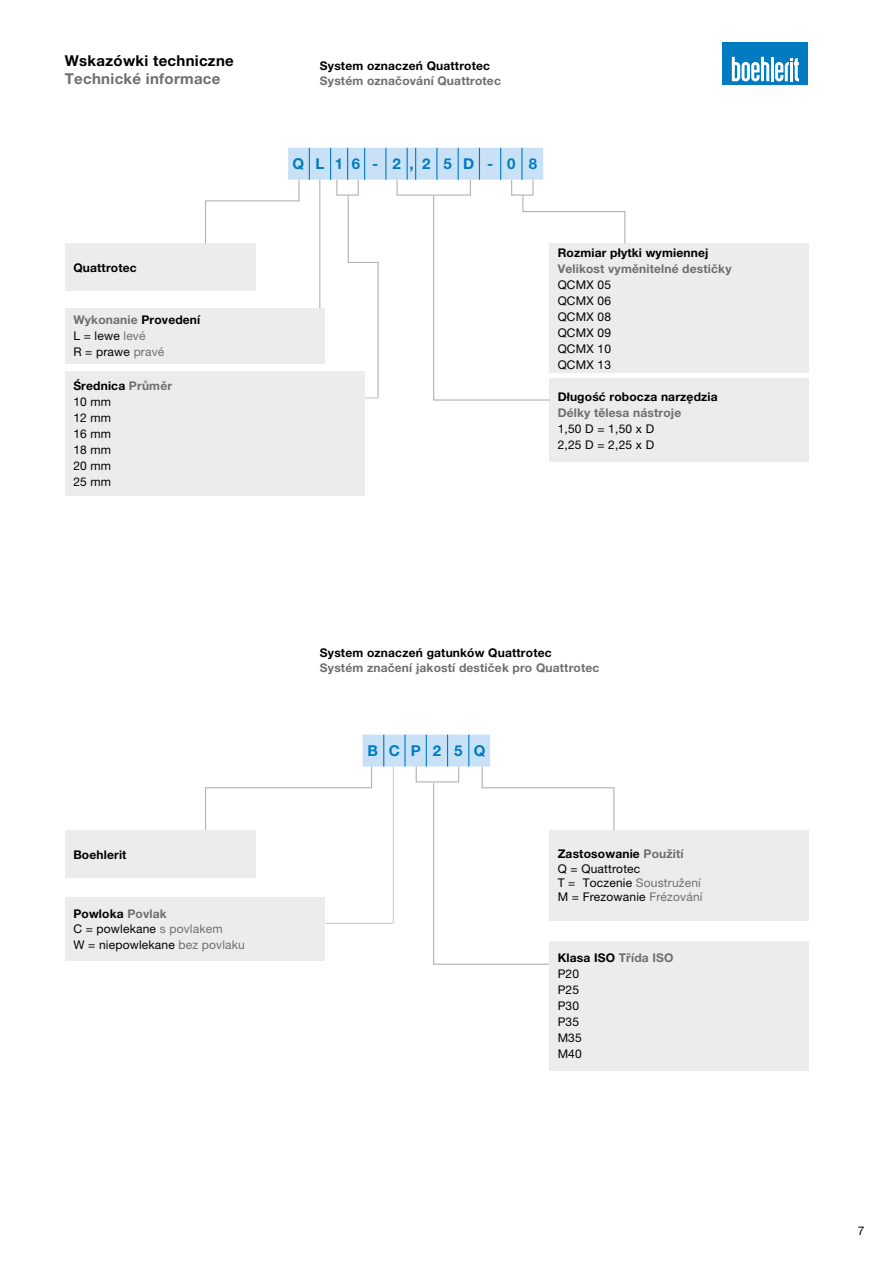
<style>
.page{position:relative;width:893px;height:1263px;background:#fff}
.page>*{position:absolute;margin:0;border:0;box-sizing:border-box;transform-origin:0 0}
.t1{font:700 15px "Helvetica Neue LT Pro";letter-spacing:.02em;color:#000}
.t2{font:700 15px "Helvetica Neue LT Pro";letter-spacing:.77em;color:#007bc1}
.t3{font:700 15px "Helvetica Neue LT Pro";letter-spacing:.02em;color:#6e6e6e}
.t4{font:12px/15.9px "Helvetica Neue LT Pro";letter-spacing:.015em;color:#000}
.t5{font:700 12px "Helvetica Neue LT Pro";letter-spacing:.015em;color:#000}
.t6{font:700 12px "Helvetica Neue LT Pro";letter-spacing:.015em;color:#6e6e6e}
.s1{font-weight:700;color:#6e6e6e}
.s2{font-weight:700}
.s3{color:#6e6e6e}
</style>
<div class="page">
<div style="left:723px;top:43px;width:85px;height:42px;background:#007bc1"></div>
<hr style="left:771px;top:57px;width:3px;height:24px;background:#fff">
<svg style="left:775px;top:58px;width:24px;height:23px"></svg>
<svg style="left:732px;top:57px;width:37px;height:24px"></svg>
<svg style="left:65px;top:148px;width:744px;height:348px"></svg>
<svg style="left:65px;top:735px;width:744px;height:335px"></svg>
<p class="t1" style="left:65px;top:51px;width:171px">Wskazówki techniczne</p>
<p class="t3" style="left:65px;top:69px;width:157px">Technické informace</p>
<p class="t5" style="left:73px;top:260px;width:65px">Quattrotec</p>
<p class="t4" style="left:73px;top:312px;width:129px"><span class="s1">Wykonanie</span> <span class="s2">Provedení<br></span>L = lewe <span class="s3">levé<br></span>R = prawe <span class="s3">pravé</span></p>
<p class="t4" style="left:73px;top:377px;width:100px"><span class="s2">Średnica</span> <span class="s1">Průměr<br></span>10 mm<br>12 mm<br>16 mm<br>18 mm<br>20 mm<br>25 mm</p>
<p class="t5" style="left:320px;top:59px;width:172px">System oznaczeń Quattrotec</p>
<p class="t6" style="left:320px;top:74px;width:182px">Systém označování Quattrotec</p>
<p class="t2" style="left:293px;top:154px;width:246px">QL16- 2,25D- 08</p>
<p class="t5" style="left:558px;top:245px;width:152px">Rozmiar płytki wymiennej</p>
<p class="t6" style="left:558px;top:261px;width:175px">Velikost vyměnitelné destičky</p>
<p class="t4" style="left:558px;top:276px;width:55px;text-align:justify">QCMX 05<br>QCMX 06<br>QCMX 08<br>QCMX 09<br>QCMX 10<br>QCMX 13</p>
<p class="t5" style="left:558px;top:389px;width:162px">Długość robocza narzędzia</p>
<p class="t6" style="left:558px;top:405px;width:125px">Délky tělesa nástroje</p>
<p class="t4" style="left:558px;top:420px;width:98px">1,50 D = 1,50 x D<br>2,25 D = 2,25 x D</p>
<p class="t5" style="left:320px;top:645px;width:233px">System oznaczeń gatunków Quattrotec</p>
<p class="t6" style="left:320px;top:660px;width:281px">Systém značení jakostí destiček pro Quattrotec</p>
<p class="t2" style="left:368px;top:741px;width:119px">BCP25Q</p>
<p class="t5" style="left:73px;top:847px;width:55px">Boehlerit</p>
<p class="t4" style="left:558px;top:846px;width:146px;line-height:14.4px"><span class="s2">Zastosowanie</span> <span class="s1">Použití<br></span>Q = Quattrotec<br>T = Toczenie <span class="s3">Soustružení<br></span>M = Frezowanie <span class="s3">Frézování</span></p>
<p class="t4" style="left:73px;top:905px;width:173px"><span class="s2">Powloka</span> <span class="s1">Povlak<br></span>C = powlekane <span class="s3">s povlakem<br></span>W = niepowlekane <span class="s3">bez povlaku</span></p>
<p class="t4" style="left:558px;top:950px;width:117px"><span class="s2">Klasa ISO</span> <span class="s1">Třída ISO<br></span>P20<br>P25<br>P30<br>P35<br>M35<br>M40</p>
<p class="t4" style="left:858px;top:1223px;width:8px">7</p>
</div>
